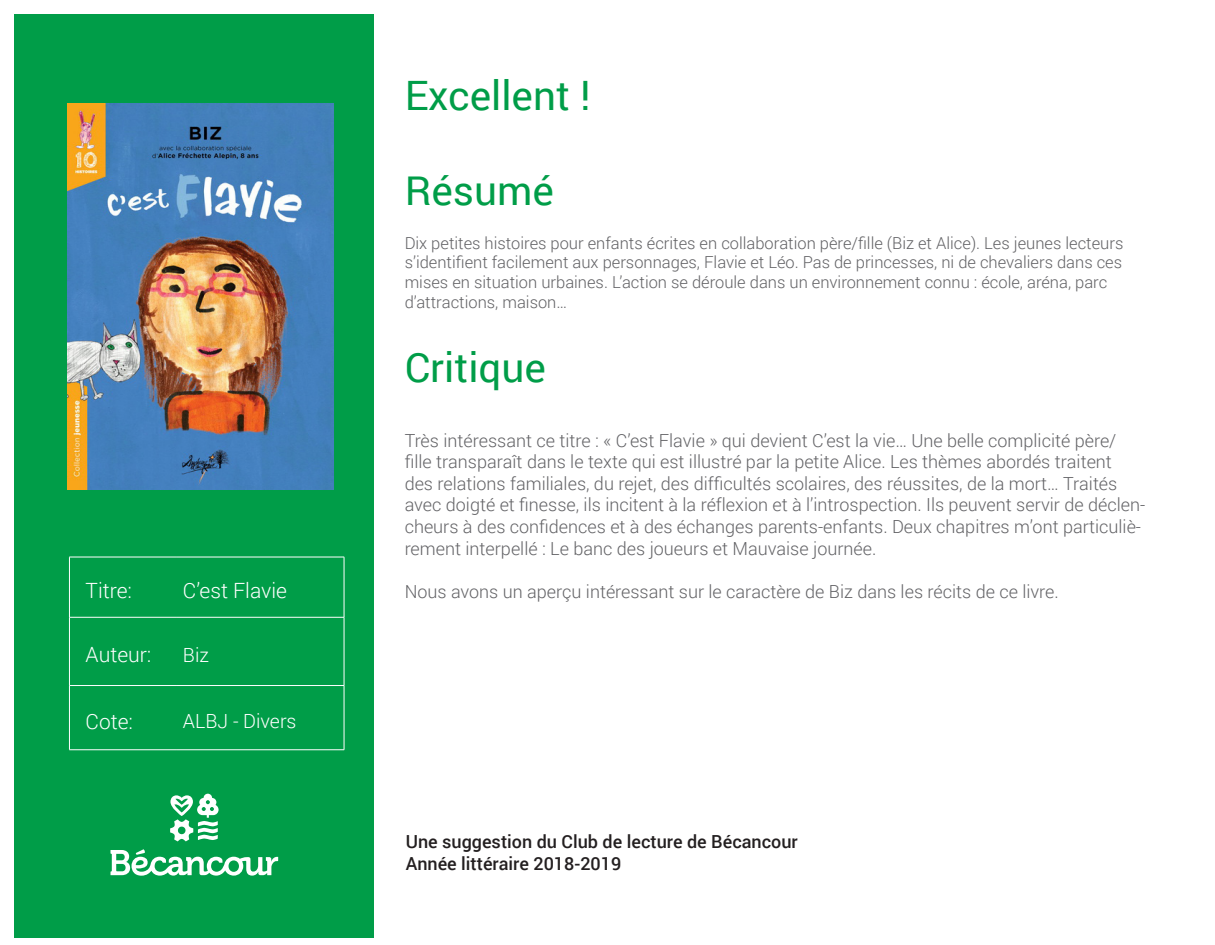
<style>
.page{position:relative;width:1215px;height:945px;background:#fff}
.page>*{position:absolute;margin:0;border:0;box-sizing:border-box;transform-origin:0 0}
.t1{font:40.5px "Roboto";color:#009d48}
.t2{font:300 21px "Roboto";color:#fff}
.t3{font:300 19.5px "Roboto";color:#fff}
.t4{font:300 18px/21.6px "Roboto";color:#636366}
.t5{font:500 18px "Roboto";color:#231f20}
.t6{font:300 16.5px/19.8px "Roboto";color:#616164}
</style>
<div class="page">
<div style="left:14px;top:14px;width:360px;height:924px;background:#009d48"></div>
<img style="left:67px;top:103px;width:267px;height:387px">
<hr style="left:69px;top:557px;width:108px;height:1px;background:#fff">
<hr style="left:69px;top:557px;width:1px;height:60px;background:#fff">
<hr style="left:177px;top:557px;width:167px;height:1px;background:#fff">
<hr style="left:344px;top:557px;width:1px;height:60px;background:#fff">
<hr style="left:69px;top:617px;width:108px;height:1px;background:#fff">
<hr style="left:69px;top:617px;width:1px;height:68px;background:#fff">
<hr style="left:177px;top:617px;width:167px;height:1px;background:#fff">
<hr style="left:344px;top:617px;width:1px;height:68px;background:#fff">
<hr style="left:69px;top:685px;width:108px;height:1px;background:#fff">
<hr style="left:69px;top:686px;width:1px;height:64px;background:#fff">
<hr style="left:177px;top:685px;width:167px;height:1px;background:#fff">
<hr style="left:344px;top:686px;width:1px;height:64px;background:#fff">
<hr style="left:69px;top:750px;width:108px;height:1px;background:#fff">
<hr style="left:177px;top:750px;width:167px;height:1px;background:#fff">
<svg style="left:111px;top:849px;width:167px;height:27px"></svg>
<svg style="left:170px;top:794px;width:49px;height:47px"></svg>
<p class="t1" style="left:405px;top:67px;width:188px">Excellent !</p>
<p class="t1" style="left:405px;top:162px;width:151px">Résumé</p>
<p class="t6" style="left:405px;top:232px;width:720px">Dix petites histoires pour enfants écrites en collaboration père/fille (Biz et Alice). Les jeunes lecteurs s’identifient facilement aux personnages, Flavie et Léo. Pas de princesses, ni de chevaliers dans ces mises en situation urbaines. L’action se déroule dans un environnement connu : école, aréna, parc d’attractions, maison…</p>
<p class="t1" style="left:405px;top:339px;width:143px">Critique</p>
<p class="t4" style="left:405px;top:429px;width:742px">Très intéressant ce titre : « C’est Flavie » qui devient C’est la vie… Une belle complicité père/ fille transparaît dans le texte qui est illustré par la petite Alice. Les thèmes abordés traitent<br>des relations familiales, du rejet, des difficultés scolaires, des réussites, de la mort… Traités avec doigté et finesse, ils incitent à la réflexion et à l’introspection. Ils peuvent servir de déclen&shy;cheurs à des confidences et à des échanges parents-enfants. Deux chapitres m’ont particuliè&shy;rement interpellé : Le banc des joueurs et Mauvaise journée.</p>
<p class="t2" style="left:86px;top:576px;width:48px">Titre:</p>
<p class="t2" style="left:183px;top:576px;width:106px">C’est Flavie</p>
<p class="t4" style="left:405px;top:580px;width:656px">Nous avons un aperçu intéressant sur le caractère de Biz dans les récits de ce livre.</p>
<p class="t2" style="left:86px;top:640px;width:67px">Auteur:</p>
<p class="t3" style="left:183px;top:641px;width:28px">Biz</p>
<p class="t2" style="left:86px;top:707px;width:49px">Cote:</p>
<p class="t3" style="left:183px;top:707px;width:115px">ALBJ - Divers</p>
<p class="t5" style="left:406px;top:829px;width:394px">Une suggestion du Club de lecture de Bécancour</p>
<p class="t5" style="left:406px;top:851px;width:217px">Année littéraire 2018-2019</p>
</div>
